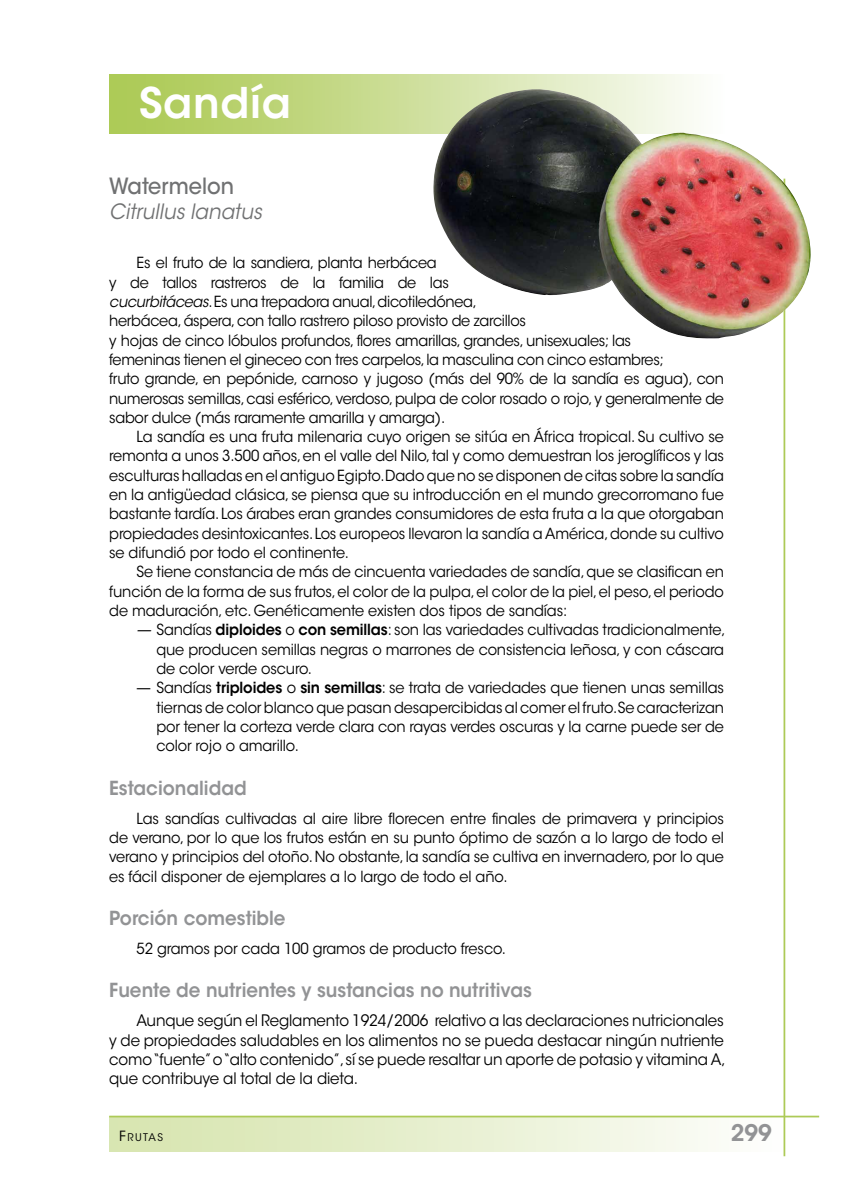
<style>
.page{position:relative;width:844px;height:1191px;background:#fff}
.page>*{position:absolute;margin:0;border:0;box-sizing:border-box;transform-origin:0 0}
.t1{font:600 42px "ITC Avant Garde Std";letter-spacing:.015em;color:#fff}
.t2{font:600 22.75px "ITC Avant Garde Std";color:#929395}
.t3{font:500 22.22px "ITC Avant Garde Std";color:#707172;scale:.94 1}
.t4{font:italic 21px "ITC Avant Garde Std";color:#707172;scale:.94 1}
.t5{font:600 19.25px "ITC Avant Garde Std";color:#929395;scale:.95 1}
.t6{font:15.75px/19.2px "ITC Avant Garde Std";letter-spacing:-.01em;color:#000;text-align:justify;scale:.95 1}
.t7{font:15.22px/19.2px "ITC Avant Garde Std";letter-spacing:-.02em;color:#000;text-align:justify;scale:.95 1}
.t8{font:10.5px "ITC Avant Garde Std";letter-spacing:.135em;color:#000}
.s1{font-style:italic}
.s2{font-weight:600}
.s3{font-size:14px}
</style>
<div class="page">
<div style="left:109px;top:74px;width:615px;height:60px;background:linear-gradient(to right,#a7c64a,#fbfcf8)"></div>
<div style="left:109px;top:1116px;width:675px;height:35px;background:linear-gradient(to right,#d5e4ab,#fdfdfb)"></div>
<hr style="left:109px;top:1115px;width:710px;height:2px;background:#adca57">
<hr style="left:783px;top:179px;width:2px;height:977px;background:#adca57">
<img style="left:427px;top:89px;width:384px;height:249px">
<h1 class="t1" style="left:139px;top:76px;width:153px">Sandía</h1>
<h3 class="t3" style="left:109px;top:172px;width:134px">Watermelon</h3>
<h3 class="t4" style="left:109px;top:199px;width:164px">Citrullus lanatus</h3>
<p class="t7" style="left:109px;top:253px;width:648px;text-align:left;text-indent:27px">Es el fruto de la sandiera, planta herbácea<br>y de tallos rastreros de la familia de las<br><span class="s1">cucurbitáceas</span>. Es una trepadora anual, dicotiledónea,<br>herbácea, áspera, con tallo rastrero piloso provisto de zarcillos<br>y hojas de cinco lóbulos profundos, flores amarillas, grandes, unisexuales; las<br>femeninas tienen el gineceo con tres carpelos, la masculina con cinco estambres;<br>fruto grande, en pepónide, carnoso y jugoso (más del 90% de la sandía es agua), con numerosas semillas, casi esférico, verdoso, pulpa de color rosado o rojo, y generalmente de sabor dulce (más raramente amarilla y amarga).</p>
<p class="t7" style="left:109px;top:427px;width:648px;text-indent:27px">La sandía es una fruta milenaria cuyo origen se sitúa en África tropical. Su cultivo se remonta a unos 3.500 años, en el valle del Nilo, tal y como demuestran los jeroglíficos y las esculturas halladas en el antiguo Egipto.Dado que no se disponen de citas sobre la sandía en la antigüedad clásica, se piensa que su introducción en el mundo grecorromano fue bastante tardía. Los árabes eran grandes consumidores de esta fruta a la que otorgaban propiedades desintoxicantes. Los europeos llevaron la sandía a América, donde su cultivo se difundió por todo el continente.</p>
<p class="t7" style="left:109px;top:562px;width:648px;text-indent:27px">Se tiene constancia de más de cincuenta variedades de sandía, que se clasifican en función de la forma de sus frutos, el color de la pulpa, el color de la piel, el peso, el periodo de maduración, etc. Genéticamente existen dos tipos de sandías:</p>
<p class="t7" style="left:156px;top:620px;width:600px;text-indent:-20px"><span class="s1">—</span> Sandías <span class="s2">diploides</span> o <span class="s2">con semillas</span>: son las variedades cultivadas tradicionalmente, que producen semillas negras o marrones de consistencia leñosa, y con cáscara de color verde oscuro.</p>
<p class="t7" style="left:156px;top:678px;width:599px;text-indent:-20px">— Sandías <span class="s2">triploides</span> o <span class="s2">sin semillas</span>: se trata de variedades que tienen unas semillas tiernas de color blanco que pasan desapercibidas al comer el fruto.Se caracterizan por tener la corteza verde clara con rayas verdes oscuras y la carne puede ser de color rojo o amarillo.</p>
<p class="t5" style="left:109px;top:775px;width:146px">Estacionalidad</p>
<p class="t7" style="left:109px;top:809px;width:648px;text-indent:27px">Las sandías cultivadas al aire libre florecen entre finales de primavera y principios de verano, por lo que los frutos están en su punto óptimo de sazón a lo largo de todo el verano y principios del otoño. No obstante, la sandía se cultiva en invernadero, por lo que es fácil disponer de ejemplares a lo largo de todo el año.</p>
<p class="t5" style="left:109px;top:906px;width:187px">Porción comestible</p>
<p class="t7" style="left:136px;top:938px;width:390px">52 gramos por cada 100 gramos de producto fresco.</p>
<p class="t5" style="left:109px;top:978px;width:446px">Fuente de nutrientes y sustancias no nutritivas</p>
<p class="t6" style="left:109px;top:1011px;width:650px;text-indent:27px">Aunque según el Reglamento 1924/2006 relativo a las declaraciones nutricionales y de propiedades saludables en los alimentos no se pueda destacar ningún nutriente como “fuente” o “alto contenido”, sí se puede resaltar un aporte de potasio y vitamina A, que contribuye al total de la dieta.</p>
<p class="t8" style="left:119px;top:1131px;width:45px"><span class="s3">F</span>RUTAS</p>
<h2 class="t2" style="left:730px;top:1118px;width:43px">299</h2>
</div>
